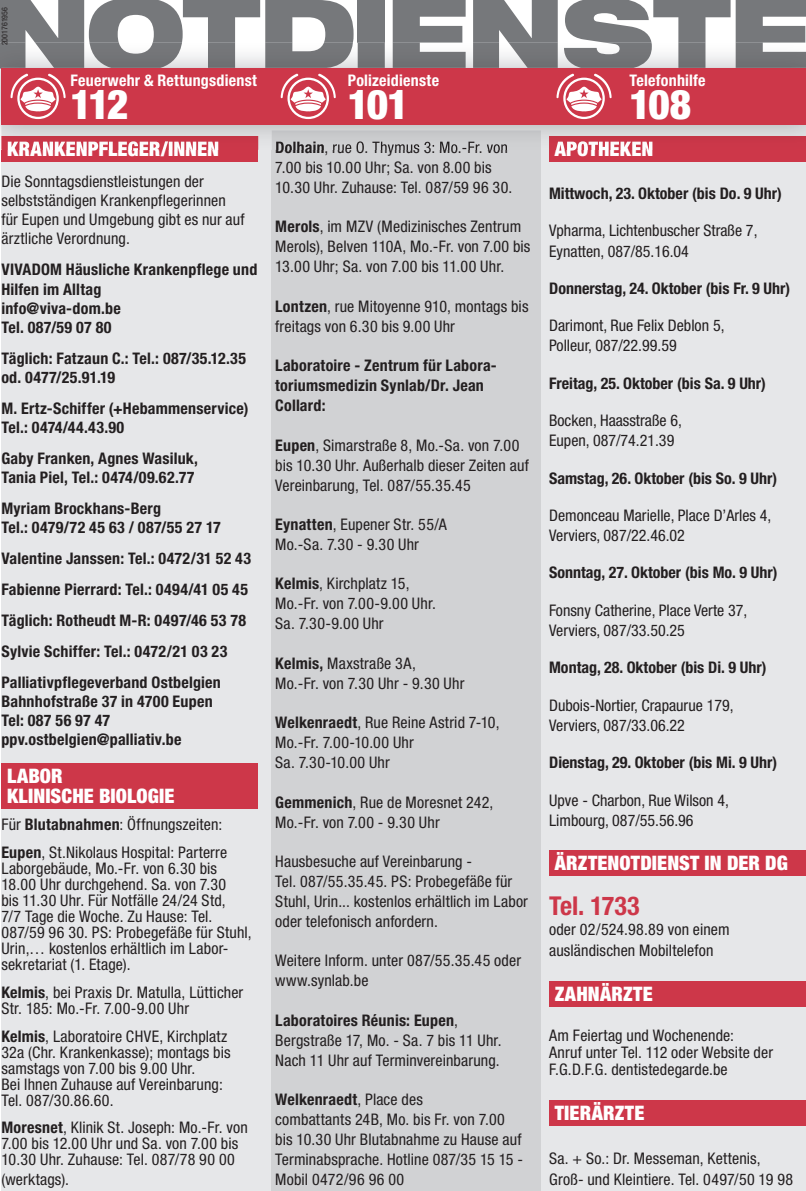
<style>
.page{position:relative;width:806px;height:1191px;background:#fff}
.page>*{position:absolute;margin:0;border:0;box-sizing:border-box;transform-origin:0 0}
.t1{font:900 expanded 96px "Helvetica Neue LT Std";letter-spacing:-.025em;color:#76787b}
.t2{font:900 condensed 41px "Helvetica Neue LT Std";letter-spacing:-.06em;color:#fff}
.t3{font:700 condensed 26px "Helvetica Neue LT Std";color:#cd3749}
.t4{font:900 condensed 20px/20px "Helvetica Neue LT Std";letter-spacing:.005em;color:#fff}
.t5{font:condensed 16px/20px "Helvetica Neue LT Std";letter-spacing:.005em;color:#231f20}
.t6{font:700 condensed 16px/19.2px "Helvetica Neue LT Std";letter-spacing:.015em;color:#231f20}
.t7{font:700 condensed 16px "Helvetica Neue LT Std";letter-spacing:.015em;color:#fff}
.t8{font:condensed 8px "Helvetica Neue LT Std";color:#231f20}
.s1{font-weight:700}
</style>
<div class="page">
<div style="left:1px;top:68px;width:804px;height:1123px;background:#e6e7e9"></div>
<div style="left:272px;top:130px;width:268px;height:1061px;background:#d1d2d4"></div>
<div style="left:1px;top:136px;width:257px;height:26px;background:#cd3749"></div>
<div style="left:1px;top:763px;width:257px;height:45px;background:#cd3749"></div>
<div style="left:548px;top:136px;width:257px;height:26px;background:#cd3749"></div>
<div style="left:548px;top:849px;width:257px;height:26px;background:#cd3749"></div>
<div style="left:548px;top:981px;width:257px;height:25px;background:#cd3749"></div>
<div style="left:548px;top:1100px;width:257px;height:26px;background:#cd3749"></div>
<img style="left:0;top:71px;width:1px;height:61px">
<img style="left:0;top:43px;width:805px;height:28px">
<img style="left:272px;top:130px;width:268px;height:20px">
<img style="left:1px;top:136px;width:257px;height:14px">
<img style="left:8px;top:141px;width:210px;height:9px">
<img style="left:276px;top:141px;width:47px;height:9px">
<img style="left:325px;top:141px;width:182px;height:9px">
<img style="left:548px;top:136px;width:257px;height:14px">
<img style="left:554px;top:141px;width:98px;height:9px">
<div style="left:1px;top:68px;width:804px;height:57px;background:#cd3749"></div>
<svg style="left:11px;top:74px;width:55px;height:45px"></svg>
<svg style="left:280px;top:74px;width:55px;height:45px"></svg>
<svg style="left:556px;top:74px;width:55px;height:45px"></svg>
<h1 class="t1" style="left:-7px;top:-29px;width:819px">NOTDIENSTE</h1>
<p class="t8" style="left:0;top:45px;width:40px;rotate:-90deg">2001761956</p>
<p class="t7" style="left:70px;top:71px;width:188px">Feuerwehr &amp; Rettungsdienst</p>
<h2 class="t2" style="left:70px;top:79px;width:59px">112</h2>
<p class="t4" style="left:7px;top:138px;width:213px">KRANKENPFLEGER/INNEN</p>
<p class="t5" style="left:1px;top:171px;width:244px;line-height:19.2px">Die Sonntagsdienstleistungen der selbstständigen Kranken pfle ger innen für Eupen und Umge bung gibt es nur auf ärztliche Verord nung.</p>
<p class="t6" style="left:1px;top:260px;width:257px">VIVADOM Häusliche Krankenpflege und<br>Hilfen im Alltag<br>info@viva-dom.be<br>Tel. 087/59 07 80</p>
<p class="t6" style="left:1px;top:348px;width:246px">Täglich: Fatzaun C.: Tel.: 087/35.12.35 od. 0477/25.91.19</p>
<p class="t6" style="left:1px;top:398px;width:248px">M. Ertz-Schiffer (+Hebammenservice)<br>Tel.: 0474/44.43.90</p>
<p class="t6" style="left:1px;top:448px;width:198px">Gaby Franken, Agnes Wasiluk,<br>Tania Piel, Tel.: 0474/09.62.77</p>
<p class="t6" style="left:1px;top:498px;width:221px">Myriam Brockhans-Berg<br>Tel.: 0479/72 45 63 / 087/55 27 17</p>
<p class="t6" style="left:1px;top:543px;width:251px;line-height:30.8px">Valentine Janssen: Tel.: 0472/31 52 43<br>Fabienne Pierrard: Tel.: 0494/41 05 45<br>Täglich: Rotheudt M-R: 0497/46 53 78<br>Sylvie Schiffer: Tel.: 0472/21 03 23<br>Palliativpflegeverband Ostbelgien</p>
<p class="t6" style="left:1px;top:691px;width:213px">Bahnhofstraße 37 in 4700 Eupen<br>Tel: 087 56 97 47 ppv.ostbelgien@palliativ.be</p>
<p class="t4" style="left:7px;top:765px;width:169px">LABOR<br>KLINISCHE BIOLOGIE</p>
<p class="t5" style="left:1px;top:811px;width:227px;line-height:27.6px">Für <span class="s1">Blutabnahmen</span>: Öffnungszeiten:<br><span class="s1">Eupen</span>, St.Nikolaus Hospital: Parterre</p>
<p class="t5" style="left:1px;top:860px;width:251px;line-height:16px">Labor gebäude, Mo.-Fr. von 6.30 bis 18.00 Uhr durchgehend. Sa. von 7.30<br>bis 11.30 Uhr. Für Notfälle 24/24 Std,<br>7/7 Tage die Woche. Zu Hause: Tel.<br>087/59 96 30. PS: Probegefäße für Stuhl, Urin,… kostenlos erhältlich im Labor&shy;sekretariat (1. Etage).</p>
<p class="t5" style="left:1px;top:984px;width:243px;line-height:16px"><span class="s1">Kelmis</span>, bei Praxis Dr. Matulla, Lütticher<br>Str. 185: Mo.-Fr. 7.00-9.00 Uhr</p>
<p class="t5" style="left:1px;top:1027px;width:231px;line-height:16px"><span class="s1">Kelmis</span>, Laboratoire CHVE, Kirchplatz<br>32a (Chr. Krankenkasse); montags bis samstags von 7.00 bis 9.00 Uhr.<br>Bei Ihnen Zuhause auf Vereinbarung:<br>Tel. 087/30.86.60.</p>
<p class="t5" style="left:1px;top:1119px;width:248px;line-height:16px"><span class="s1">Moresnet</span>, Klinik St. Joseph: Mo.-Fr. von<br>7.00 bis 12.00 Uhr und Sa. von 7.00 bis<br>10.30 Uhr. Zuhause: Tel. 087/78 90 00</p>
<p class="t5" style="left:1px;top:1169px;width:69px">(werktags).</p>
<p class="t7" style="left:347px;top:71px;width:93px">Polizeidienste</p>
<h2 class="t2" style="left:347px;top:79px;width:62px">101</h2>
<p class="t5" style="left:275px;top:137px;width:238px"><span class="s1">Dolhain</span>, rue O. Thymus 3: Mo.-Fr. von<br>7.00 bis 10.00 Uhr; Sa. von 8.00 bis<br>10.30 Uhr. Zuhause: Tel. 087/59 96 30.</p>
<p class="t5" style="left:275px;top:217px;width:256px"><span class="s1">Merols</span>, im MZV (Medizinisches Zentrum<br>Merols), Belven 110A, Mo.-Fr. von 7.00 bis<br>13.00 Uhr; Sa. von 7.00 bis 11.00 Uhr.</p>
<p class="t5" style="left:275px;top:296px;width:254px"><span class="s1">Lontzen</span>, rue Mitoyenne 910, montags bis freitags von 6.30 bis 9.00 Uhr</p>
<p class="t6" style="left:275px;top:355px;width:223px;line-height:20px">Laboratoire - Zentrum für Labora&shy;torium s medizin Synlab/Dr. Jean<br>Collard:</p>
<p class="t5" style="left:275px;top:435px;width:255px"><span class="s1">Eupen</span>, Simarstraße 8, Mo.-Sa. von 7.00 bis 10.30 Uhr. Außerhalb dieser Zeiten auf<br>Vereinbarung, Tel. 087/55.35.45</p>
<p class="t5" style="left:275px;top:514px;width:173px"><span class="s1">Eynatten</span>, Eupener Str. 55/A<br>Mo.-Sa. 7.30 - 9.30 Uhr</p>
<p class="t5" style="left:275px;top:573px;width:162px"><span class="s1">Kelmis</span>, Kirchplatz 15,<br>Mo.-Fr. von 7.00-9.00 Uhr.<br>Sa. 7.30-9.00 Uhr</p>
<p class="t5" style="left:275px;top:653px;width:190px"><span class="s1">Kelmis,</span> Maxstraße 3A,<br>Mo.-Fr. von 7.30 Uhr - 9.30 Uhr</p>
<p class="t5" style="left:275px;top:712px;width:226px"><span class="s1">Welkenraedt</span>, Rue Reine Astrid 7-10,<br>Mo.-Fr. 7.00-10.00 Uhr<br>Sa. 7.30-10.00 Uhr</p>
<p class="t5" style="left:275px;top:792px;width:219px"><span class="s1">Gemmenich</span>, Rue de Moresnet 242,<br>Mo.-Fr. von 7.00 - 9.30 Uhr</p>
<p class="t5" style="left:275px;top:851px;width:254px">Hausbesuche auf Vereinbarung -<br>Tel. 087/55.35.45. PS: Probegefäße für Stuhl, Urin... kostenlos erhältlich im Labor oder telefonisch anfordern.</p>
<p class="t5" style="left:275px;top:950px;width:247px">Weitere Inform. unter 087/55.35.45 oder www.synlab.be</p>
<p class="t5" style="left:275px;top:1010px;width:228px"><span class="s1">Laboratoires Réunis: Eupen</span>,<br>Bergstraße 17, Mo. - Sa. 7 bis 11 Uhr.<br>Nach 11 Uhr auf Terminvereinbarung.</p>
<p class="t5" style="left:275px;top:1089px;width:249px"><span class="s1">Welkenraedt</span>, Place des<br>combattants 24B, Mo. bis Fr. von 7.00 bis 10.30 Uhr Blutabnahme zu Hause auf<br>Terminabsprache. Hotline 087/35 15 15 -<br>Mobil 0472/96 96 00</p>
<p class="t7" style="left:629px;top:71px;width:78px">Telefonhilfe</p>
<h2 class="t2" style="left:629px;top:79px;width:63px">108</h2>
<p class="t4" style="left:554px;top:138px;width:100px">APOTHEKEN</p>
<p class="t6" style="left:548px;top:183px;width:234px">Mittwoch, 23. Oktober (bis Do. 9 Uhr)</p>
<p class="t5" style="left:548px;top:220px;width:210px">Vpharma, Lichtenbuscher Straße 7,<br>Eynatten, 087/85.16.04</p>
<p class="t6" style="left:548px;top:278px;width:242px">Donnerstag, 24. Oktober (bis Fr. 9 Uhr)</p>
<p class="t5" style="left:548px;top:315px;width:177px">Darimont, Rue Felix Deblon 5,<br>Polleur, 087/22.99.59</p>
<p class="t6" style="left:548px;top:373px;width:218px">Freitag, 25. Oktober (bis Sa. 9 Uhr)</p>
<p class="t5" style="left:548px;top:410px;width:134px">Bocken, Haasstraße 6,<br>Eupen, 087/74.21.39</p>
<p class="t6" style="left:548px;top:468px;width:229px">Samstag, 26. Oktober (bis So. 9 Uhr)</p>
<p class="t5" style="left:548px;top:505px;width:224px">Demonceau Marielle, Place D’Arles 4,<br>Verviers, 087/22.46.02</p>
<p class="t6" style="left:548px;top:563px;width:230px">Sonntag, 27. Oktober (bis Mo. 9 Uhr)</p>
<p class="t5" style="left:548px;top:600px;width:199px">Fonsny Catherine, Place Verte 37,<br>Verviers, 087/33.50.25</p>
<p class="t6" style="left:548px;top:658px;width:219px">Montag, 28. Oktober (bis Di. 9 Uhr)</p>
<p class="t5" style="left:548px;top:694px;width:186px">Dubois-Nortier, Crapaurue 179,<br>Verviers, 087/33.06.22</p>
<p class="t6" style="left:548px;top:752px;width:229px">Dienstag, 29. Oktober (bis Mi. 9 Uhr)</p>
<p class="t5" style="left:548px;top:789px;width:181px">Upve - Charbon, Rue Wilson 4,<br>Limbourg, 087/55.56.96</p>
<p class="t4" style="left:554px;top:852px;width:234px">ÄRZTENOTDIENST IN DER DG</p>
<h3 class="t3" style="left:548px;top:890px;width:92px">Tel. 1733</h3>
<p class="t5" style="left:548px;top:919px;width:182px">oder 02/524.98.89 von einem ausländischen Mobiltelefon</p>
<p class="t4" style="left:554px;top:983px;width:99px">ZAHNÄRZTE</p>
<p class="t5" style="left:548px;top:1026px;width:225px;line-height:17px">Am Feiertag und Wochenende:<br>Anruf unter Tel. 112 oder Website der<br>F.G.D.F.G. dentistedegarde.be</p>
<p class="t4" style="left:554px;top:1103px;width:91px">TIERÄRZTE</p>
<p class="t5" style="left:548px;top:1148px;width:245px;line-height:21px">Sa. + So.: Dr. Messeman, Kettenis,<br>Groß- und Kleintiere. Tel. 0497/50 19 98</p>
</div>
